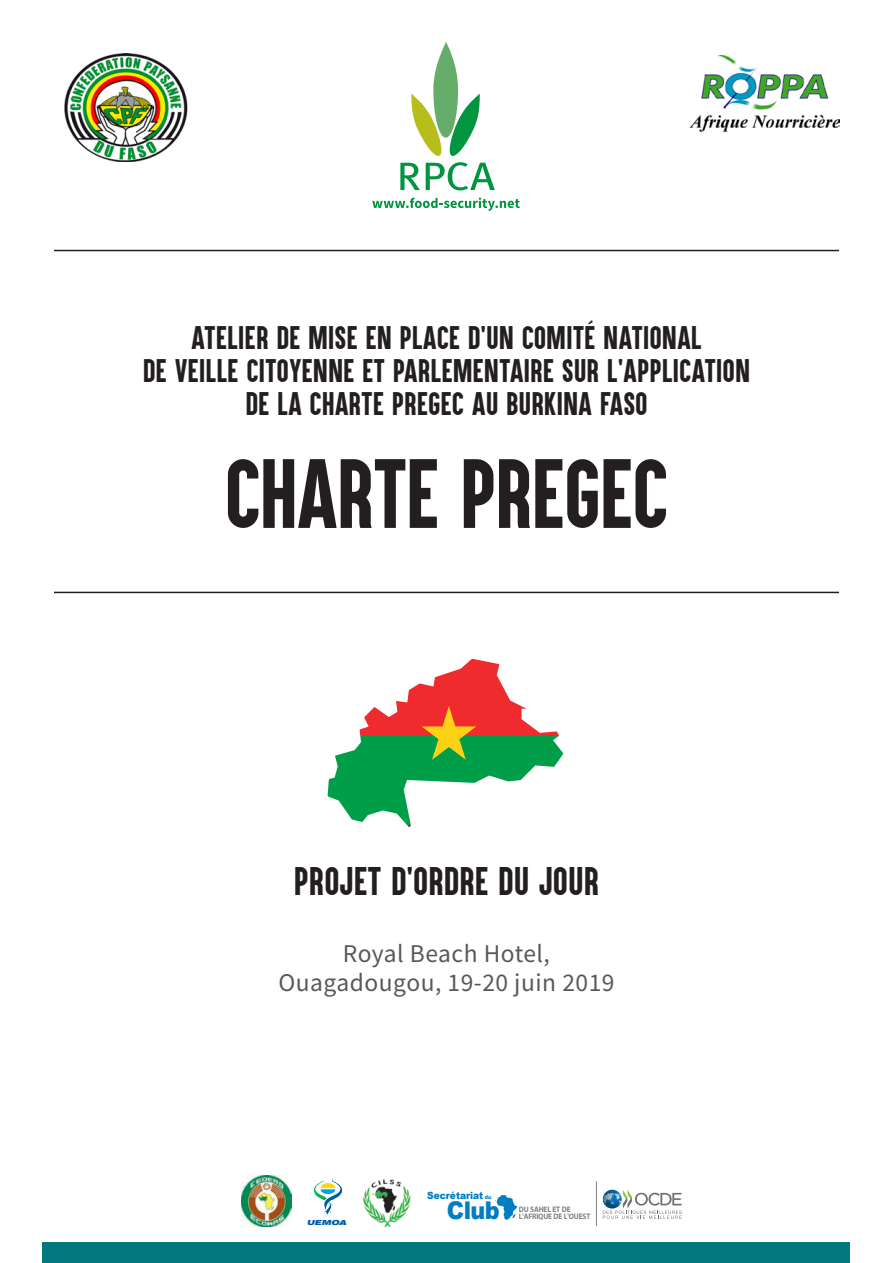
<style>
.page{position:relative;width:893px;height:1263px;background:#fff}
.page>*{position:absolute;margin:0;border:0;box-sizing:border-box;transform-origin:0 0}
.t1{font:81px "Aku&Kamu";color:#231f20}
.t2{font:33px "Aku&Kamu";color:#231f20}
.t3{font:27px/33px "Aku&Kamu";letter-spacing:.02em;color:#231f20;text-align:center}
.t4{font:25.5px/28.5px "Source Sans Pro";letter-spacing:.02em;color:#58595b;text-align:center}
.t5{font:900 24.45px "Arial";color:#007dc3;scale:.91 1}
.t6{font:900 9.9px "Arial";color:#007dc3;scale:.91 1}
.t7{font:700 7.95px/7.4px "Myriad Pro";letter-spacing:-.025em;color:#808285;scale:.91 1}
.t8{font:italic 900 expanded 6.9px "Swiss 721 BT";color:#005bab;scale:1.14 1}
.s1{font-size:5.25px}
</style>
<div class="page">
<hr style="left:54px;top:250px;width:785px;height:1px;background:#231f20">
<hr style="left:54px;top:592px;width:785px;height:1px;background:#231f20">
<svg style="left:327px;top:658px;width:236px;height:169px"></svg>
<svg style="left:495px;top:1195px;width:22px;height:24px"></svg>
<hr style="left:596px;top:1181px;width:1px;height:45px;background:#808285">
<svg style="left:603px;top:1190px;width:79px;height:29px"></svg>
<div style="left:43px;top:1242px;width:807px;height:21px;background:#00787e"></div>
<img style="left:362px;top:1179px;width:49px;height:49px">
<svg style="left:313px;top:1179px;width:30px;height:39px"></svg>
<svg style="left:372px;top:198px;width:148px;height:13px"></svg>
<svg style="left:433px;top:41px;width:25px;height:97px"></svg>
<svg style="left:400px;top:93px;width:95px;height:97px"></svg>
<img style="left:690px;top:55px;width:149px;height:77px">
<img style="left:64px;top:53px;width:124px;height:108px">
<img style="left:241px;top:1175px;width:51px;height:51px">
<p class="t3" style="left:143px;top:321px;width:608px">ATELIER DE MISE EN PLACE D’UN COMITÉ NATIONAL<br>DE VEILLE CITOYENNE ET PARLEMENTAIRE SUR L’APPLICATION<br>DE LA CHARTE PREGEC AU BURKINA FASO</p>
<h1 class="t1" style="left:225px;top:440px;width:36px">CHARTE</h1>
<h1 class="t1" style="left:461px;top:440px;width:35px">PREGEC</h1>
<p class="t2" style="left:294px;top:859px;width:135px">PROJET D’ORDRE</p>
<p class="t2" style="left:498px;top:859px;width:71px">DU JOUR</p>
<p class="t4" style="left:278px;top:939px;width:338px">Royal Beach Hotel,<br>Ouagadougou, 19-20 juin 2019</p>
<p class="t8" style="left:307px;top:1218px;width:38px">UEMOA</p>
<p class="t6" style="left:427px;top:1188px;width:72px">Secrétariat <span class="s1">du</span></p>
<p class="t5" style="left:447px;top:1193px;width:60px">Club</p>
<p class="t7" style="left:519px;top:1205px;width:80px">DU SAHEL ET DE<br>L'AFRIQUE DE L'OUEST</p>
</div>
